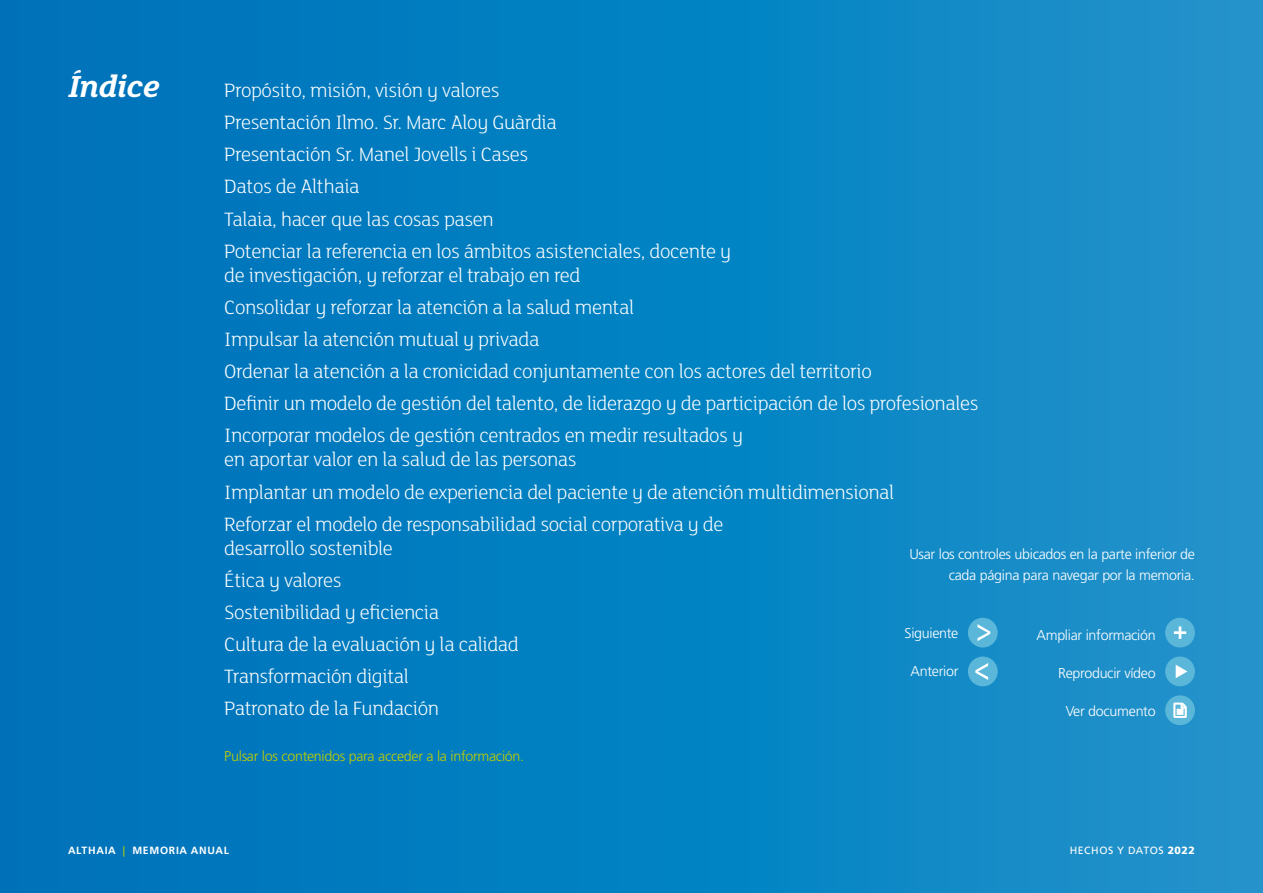
<style>
.page{position:relative;width:1263px;height:893px;background:#fff}
.page>*{position:absolute;margin:0;border:0;box-sizing:border-box;transform-origin:0 0}
.t1{font:italic 700 33px "FS Lola";letter-spacing:-.01em;color:#fff}
.t2{font:300 21px/24px "FS Lola";letter-spacing:-.02em;color:#fff}
.t3{font:300 14.25px/21px "Frutiger LT Std";letter-spacing:-.02em;color:#fff;text-align:right}
.t4{font:300 14.25px "Frutiger LT Std";letter-spacing:-.02em;color:#c1ce00}
.t5{font:700 10.5px "Frutiger LT Std";letter-spacing:.065em;color:#fff}
.t6{font:10.5px "Frutiger LT Std";letter-spacing:.06em;color:#fff}
.s1{font-weight:400;color:#c1ce00}
.s2{font-weight:900}
</style>
<div class="page">
<div style="left:0;top:0;width:1263px;height:893px;background:linear-gradient(to right,#0071b9,#1b93cb)"></div>
<div style="left:1165px;top:618px;width:30px;height:29px;background:#5ab7d9;border-radius:50%"></div>
<svg style="left:1174px;top:626px;width:12px;height:13px"></svg>
<div style="left:1165px;top:657px;width:30px;height:29px;background:#5ab7d9;border-radius:50%"></div>
<svg style="left:1176px;top:665px;width:11px;height:13px"></svg>
<div style="left:968px;top:618px;width:30px;height:29px;background:#5ab7d9;border-radius:50%"></div>
<svg style="left:977px;top:624px;width:13px;height:17px"></svg>
<div style="left:968px;top:657px;width:30px;height:29px;background:#5ab7d9;border-radius:50%"></div>
<svg style="left:975px;top:663px;width:13px;height:17px"></svg>
<div style="left:1165px;top:695px;width:30px;height:30px;background:#5ab7d9;border-radius:50%"></div>
<svg style="left:1173px;top:703px;width:13px;height:15px"></svg>
<p class="t1" style="left:68px;top:64px;width:93px">Índice</p>
<p class="t2" style="left:224px;top:77px;width:277px">Propósito, misión, visión y valores</p>
<p class="t2" style="left:224px;top:110px;width:334px">Presentación Ilmo. Sr. Marc Aloy Guàrdia</p>
<p class="t2" style="left:224px;top:142px;width:305px">Presentación Sr. Manel Jovells i Cases</p>
<p class="t2" style="left:224px;top:174px;width:137px">Datos de Althaia</p>
<p class="t2" style="left:224px;top:206px;width:271px">Talaia, hacer que las cosas pasen</p>
<p class="t2" style="left:224px;top:238px;width:508px">Potenciar la referencia en los ámbitos asistenciales, docente y de investigación, y reforzar el trabajo en red</p>
<p class="t2" style="left:224px;top:294px;width:411px">Consolidar y reforzar la atención a la salud mental</p>
<p class="t2" style="left:224px;top:326px;width:317px">Impulsar la atención mutual y privada</p>
<p class="t2" style="left:224px;top:359px;width:649px">Ordenar la atención a la cronicidad conjuntamente con los actores del territorio</p>
<p class="t2" style="left:224px;top:391px;width:756px">Definir un modelo de gestión del talento, de liderazgo y de participación de los profesionales</p>
<p class="t2" style="left:224px;top:423px;width:520px">Incorporar modelos de gestión centrados en medir resultados y en aportar valor en la salud de las personas</p>
<p class="t2" style="left:224px;top:479px;width:672px">Implantar un modelo de experiencia del paciente y de atención multidimensional</p>
<p class="t2" style="left:224px;top:511px;width:501px">Reforzar el modelo de responsabilidad social corporativa y de</p>
<p class="t2" style="left:224px;top:535px;width:170px">desarrollo sostenible</p>
<p class="t2" style="left:224px;top:567px;width:119px">Ética y valores</p>
<p class="t2" style="left:224px;top:599px;width:216px">Sostenibilidad y eficiencia</p>
<p class="t2" style="left:224px;top:632px;width:296px">Cultura de la evaluación y la calidad</p>
<p class="t2" style="left:224px;top:664px;width:186px">Transformación digital</p>
<p class="t2" style="left:224px;top:696px;width:216px">Patronato de la Fundación</p>
<p class="t3" style="left:909px;top:544px;width:287px">Usar los controles ubicados en la parte inferior de cada página para navegar por la memoria.</p>
<p class="t3" style="left:904px;top:623px;width:55px">Siguiente</p>
<p class="t3" style="left:910px;top:661px;width:49px">Anterior</p>
<p class="t3" style="left:1036px;top:625px;width:121px">Ampliar información</p>
<p class="t3" style="left:1058px;top:663px;width:99px">Reproducir vídeo</p>
<p class="t3" style="left:1066px;top:701px;width:92px">Ver documento</p>
<p class="t4" style="left:224px;top:748px;width:301px">Pulsar los contenidos para acceder a la información.</p>
<p class="t5" style="left:68px;top:844px;width:162px">ALTHAIA <span class="s1">|</span> MEMORIA ANUAL</p>
<p class="t6" style="left:1070px;top:844px;width:127px">HECHOS Y DATOS <span class="s2">2022</span></p>
</div>
